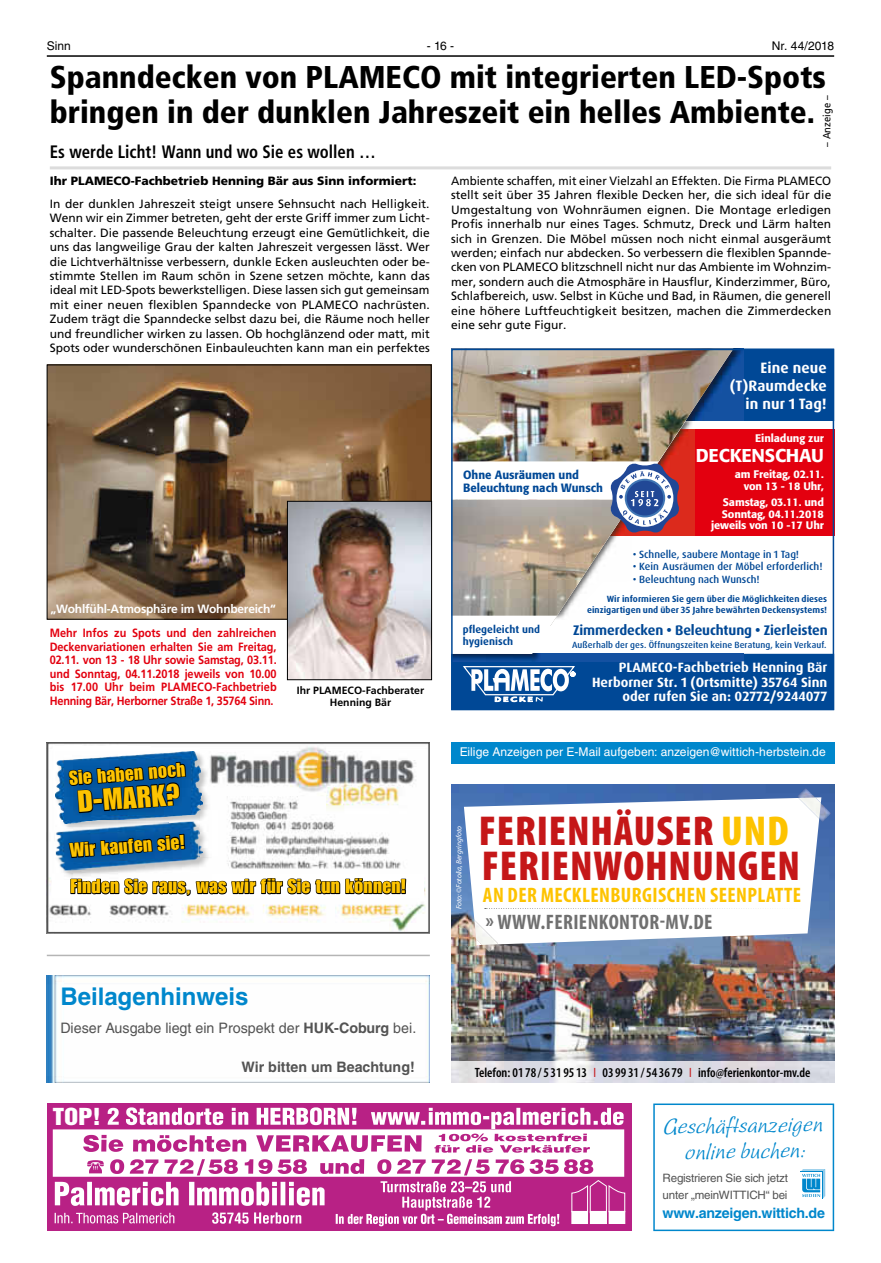
<style>
.page{position:relative;width:881px;height:1263px;background:#fff}
.page>*{position:absolute;margin:0;border:0;box-sizing:border-box;transform-origin:0 0}
.t1{font:900 condensed 42px/35.4px "Myriad Pro";letter-spacing:.02em;color:#c51718}
.t2{font:900 condensed 31.5px/34.8px "Frutiger LT";color:#000}
.t3{font:30px "Impact LT";color:#fdc300}
.t4{font:700 24.3px "Helvetica LT";color:#0087cc}
.t5{font:21.45px "Helvetica Inserat";color:#fff;scale:1.19 1}
.t6{font:700 condensed 21px "Myriad Pro";letter-spacing:.02em;color:#fdc300}
.t7{font:21px/25.8px "Linotype Sallwey Script";color:#0087cc;text-align:center}
.t8{font:700 condensed 21px "Myriad Pro";letter-spacing:.02em;color:#707070}
.t9{font:19.5px "Impact LT";letter-spacing:.02em;color:#fdc300}
.t10{font:500 18.45px "Formata CE";letter-spacing:-.01em;color:#fff}
.t11{font:700 condensed 18px "Frutiger LT";color:#000;scale:.93 1}
.t12{font:700 15px/18px "Dax OT";letter-spacing:.005em;color:#fff;text-align:right}
.t13{font:14.4px "Helvetica LT";color:#535353}
.t14{font:700 14.4px "Helvetica LT";color:#535353}
.t15{font:700 14.25px "Helvetica LT";letter-spacing:-.02em;color:#0087cc}
.t16{font:700 13.95px "Dax OT";letter-spacing:-.01em;color:#004896}
.t17{font:700 13.5px/14.5px "Dax OT";color:#fff;text-align:right}
.t18{font:600 condensed 13.5px "Myriad Pro";color:#000}
.t19{font:12.15px "Helvetica LT";color:#fff}
.t20{font:12px/14.4px "Frutiger LT";color:#000;text-align:justify}
.t21{font:12px/14.4px "Frutiger LT";color:#000;text-align:justify;scale:.96 1}
.t22{font:700 12px/13.5px "Frutiger LT";letter-spacing:-.02em;color:#e3000f;text-align:justify;scale:.91 1}
.t23{font:900 12px "Frutiger LT";color:#000}
.t24{font:700 12px/13.5px "Dax OT";letter-spacing:.005em;color:#004896}
.t25{font:700 12px "Frutiger LT";letter-spacing:-.02em;color:#fff}
.t26{font:12px "Helvetica LT";color:#000}
.t27{font:500 11.85px/12.9px "Formata CE";color:#004896;scale:.95 1}
.t28{font:11.55px/16.5px "Helvetica LT";letter-spacing:-.015em;color:#535353}
.t29{font:500 10.95px/11.9px "Formata CE";letter-spacing:-.01em;color:#fff;text-align:right}
.t30{font:500 10.5px "Dax OT";color:#004896}
.t31{font:700 10.5px/12.6px "Frutiger LT";color:#000;text-align:center}
.t32{font:500 10.5px "Dax OT";color:#004793}
.t33{font:700 10.5px/12.6px "Dax OT";letter-spacing:.005em;color:#004896}
.t34{font:10.5px "Frutiger LT";color:#000;scale:.9 1}
.t35{font:700 9px/10.5px "Dax OT";letter-spacing:.005em;color:#004896;text-align:right}
.t36{font:500 9px "Dax OT";letter-spacing:.01em;color:#004896}
.t37{font:700 9px "Dax OT";color:#004793}
.t38{font:italic 7.5px "Myriad Pro";color:#fff}
.s1{font-weight:700}
.s2{color:#fdc300}
.s3{font-weight:400;color:#c51718}
</style>
<div class="page">
<hr style="left:47px;top:55px;width:786px;height:2px;background:#000">
<img style="left:49px;top:367px;width:380px;height:250px">
<div style="left:743px;top:352px;width:87px;height:69px;background:#004896"></div>
<img style="left:733px;top:352px;width:10px;height:69px">
<img style="left:454px;top:352px;width:279px;height:69px">
<hr style="left:50px;top:166px;width:780px;height:3px;background:#dcdcdc">
<img style="left:53px;top:421px;width:780px;height:810px">
<img style="left:796px;top:788px;width:34px;height:34px">
<img style="left:798px;top:797px;width:22px;height:22px">
<img style="left:463px;top:918px;width:35px;height:34px">
<img style="left:474px;top:920px;width:24px;height:25px">
<div style="left:451px;top:742px;width:382px;height:21px;background:#0087cc"></div>
<hr style="left:47px;top:955px;width:382px;height:1px;background:#b5b5b5">
<p class="t26" style="left:47px;top:41px;width:26px">Sinn</p>
<p class="t26" style="left:426px;top:41px;width:29px">-16-</p>
<p class="t26" style="left:771px;top:41px;width:64px">Nr. 44/2018</p>
<h2 class="t2" style="left:50px;top:60px;width:777px">Spanndecken von PLAMECO mit integrierten LED-Spots bringen in der dunklen Jahreszeit ein helles Ambiente.</h2>
<h3 class="t11" style="left:50px;top:141px;width:352px">Es werde Licht! Wann und wo Sie es wollen …</h3>
<p class="t23" style="left:50px;top:174px;width:368px">Ihr PLAMECO-Fachbetrieb Henning Bär aus Sinn informiert:</p>
<p class="t20" style="left:50px;top:197px;width:381px">In der dunklen Jahreszeit steigt unsere Sehnsucht nach Helligkeit.<br>Wenn wir ein Zimmer betreten, geht der erste Griff immer zum Licht&shy;schalter. Die passende Beleuchtung erzeugt eine Gemütlichkeit, die uns das langweilige Grau der kalten Jahreszeit vergessen lässt. Wer die Lichtverhältnisse verbessern, dunkle Ecken ausleuchten oder be&shy;stimmte Stellen im Raum schön in Szene setzen möchte, kann das ideal mit LED-Spots bewerkstelligen. Diese lassen sich gut gemeinsam mit einer neuen flexiblen Spanndecke von PLAMECO nachrüsten.<br>Zudem trägt die Spanndecke selbst dazu bei, die Räume noch heller und freundlicher wirken zu lassen. Ob hochglänzend oder matt, mit Spots oder wunderschönen Einbauleuchten kann man ein perfektes</p>
<p class="t34" style="left:820px;top:147px;width:58px;rotate:-90deg">– Anzeige –</p>
<p class="t21" style="left:451px;top:174px;width:397px">Ambiente schaffen, mit einer Vielzahl an Effekten. Die Firma PLAMECO stellt seit über 35 Jahren flexible Decken her, die sich ideal für die Umgestaltung von Wohnräumen eignen. Die Montage erledigen Profis innerhalb nur eines Tages. Schmutz, Dreck und Lärm halten sich in Grenzen. Die Möbel müssen noch nicht einmal ausgeräumt werden; einfach nur abdecken. So verbessern die flexiblen Spannde&shy;cken von PLAMECO blitzschnell nicht nur das Ambiente im Wohnzim&shy;mer, sondern auch die Atmosphäre in Hausflur, Kinderzimmer, Büro, Schlafbereich, usw. Selbst in Küche und Bad, in Räumen, die generell eine höhere Luftfeuchtigkeit besitzen, machen die Zimmerdecken eine sehr gute Figur.</p>
<p class="t12" style="left:729px;top:359px;width:98px">Eine neue (T)Raumdecke in nur 1 Tag!</p>
<p class="t24" style="left:463px;top:468px;width:142px">Ohne ausräumen und<br>Beleuchtung nach Wunsch</p>
<p class="t27" style="left:463px;top:470px;width:149px">Ohne Ausräumen und<br>Beleuchtung nach Wunsch</p>
<p class="t29" style="left:755px;top:434px;width:70px">Einladung zur</p>
<h3 class="t10" style="left:695px;top:449px;width:130px">DECKENSCHAU</h3>
<p class="t29" style="left:734px;top:469px;width:90px">am Freitag, 02.11. von 13 - 18 Uhr,</p>
<p class="t29" style="left:711px;top:497px;width:114px">Samstag, 03.11. und<br>Sonntag, 04.11.2018 jeweils von 10 -17 Uhr</p>
<p class="t30" style="left:632px;top:547px;width:168px">• Schnelle, saubere Montage in 1 Tag!</p>
<p class="t30" style="left:632px;top:560px;width:185px">• Kein Umräumen der Möbel erforderlich!</p>
<p class="t30" style="left:632px;top:573px;width:128px">• Beleuchtung nach Wunsch!</p>
<p class="t30" style="left:633px;top:549px;width:185px">• Kein Umräumen der Möbel erforderlich!</p>
<p class="t30" style="left:633px;top:562px;width:128px">• Beleuchtung nach Wunsch!</p>
<p class="t35" style="left:606px;top:588px;width:222px">Wir informieren Sie gern über die Möglichkeiten dieses</p>
<p class="t32" style="left:662px;top:560px;width:161px">Ausräumen der Möbel erforderlich!</p>
<p class="t37" style="left:685px;top:604px;width:6px">5</p>
<p class="t25" style="left:50px;top:602px;width:227px">„Wohlfühl-Atmosphäre im Wohnbereich“</p>
<p class="t35" style="left:586px;top:594px;width:241px">Wir informieren Sie gern über die Möglichkeiten dieses einzigartigen und über 30 Jahre bewährten Deckensystems!</p>
<p class="t22" style="left:50px;top:626px;width:251px">Mehr Infos zu Spots und den zahlreichen Deckenvariationen erhalten Sie am Freitag, 02.11. von 13 - 18 Uhr sowie Samstag, 03.11. und Sonntag, 04.11.2018 jeweils von 10.00 bis 17.00 Uhr beim PLAMECO-Fachbetrieb Henning Bär, Herborner Straße 1, 35764 Sinn.</p>
<p class="t31" style="left:297px;top:684px;width:129px">Ihr PLAMECO-Fachberater<br>Henning Bär</p>
<h3 class="t9" style="left:68px;top:767px;width:118px;rotate:-5deg">Sie haben noch</h3>
<h3 class="t3" style="left:76px;top:785px;width:104px;rotate:-5deg">D-MARK?</h3>
<h3 class="t9" style="left:69px;top:840px;width:117px;rotate:-5deg">Wir kaufen sie!</h3>
<h3 class="t9" style="left:71px;top:875px;width:337px">Finden Sie raus, was wir für Sie tun können!</h3>
<h3 class="t4" style="left:60px;top:983px;width:190px">Beilagenhinweis</h3>
<p class="t13" style="left:60px;top:1020px;width:357px">Dieser Ausgabe liegt ein Prospekt der <span class="s1">HUK-Coburg</span> bei.</p>
<h3 class="t5" style="left:53px;top:1104px;width:42px">TOP!</h3>
<p class="t14" style="left:241px;top:1058px;width:175px">Wir bitten um Beachtung!</p>
<p class="t33" style="left:462px;top:623px;width:79px">pflegeleicht und hygienisch</p>
<p class="t16" style="left:573px;top:621px;width:256px">Zimmerdecken • Beleuchtung • Zierleisten</p>
<p class="t36" style="left:572px;top:639px;width:256px">Außerhalb der ges. Öffnungszeiten keine Beratung, kein Verkauf.</p>
<p class="t17" style="left:592px;top:660px;width:236px">PLAMECO-Fachbetrieb Henning Bär<br>Herborner Str. 1 (Ortsmitte) 35764 Sinn oder rufen Sie an: 02772/9244077</p>
<p class="t19" style="left:459px;top:747px;width:367px">Eilige Anzeigen per E-Mail aufgeben: anzeigen@wittich-herbstein.de</p>
<p class="t38" style="left:454px;top:909px;width:85px;rotate:-90deg">Foto: ©Fotolia, Bergringfoto</p>
<h1 class="t1" style="left:478px;top:812px;width:323px">FERIENHÄUSER <span class="s2">UND<br></span>FERIENWOHNUNGEN</h1>
<h3 class="t6" style="left:483px;top:881px;width:319px">AN DER MECKLENBURGISCHEN SEENPLATTE</h3>
<h3 class="t8" style="left:486px;top:909px;width:228px">»WWW.FERIENKONTOR-MV.DE</h3>
<p class="t18" style="left:474px;top:1064px;width:337px">Telefon: 01 78 /5319513 <span class="s3">I</span> 03 99 31 /543679 <span class="s3">I</span> info@ferienkontor-mv.de</p>
<h3 class="t7" style="left:662px;top:1114px;width:162px;rotate:-1deg">Geschäftsanzeigen online buchen:</h3>
<p class="t28" style="left:662px;top:1171px;width:127px">Registrieren Sie sich jetzt unter „meinWITTICH“ bei</p>
<p class="t15" style="left:662px;top:1204px;width:164px">www.anzeigen.wittich.de</p>
</div>
